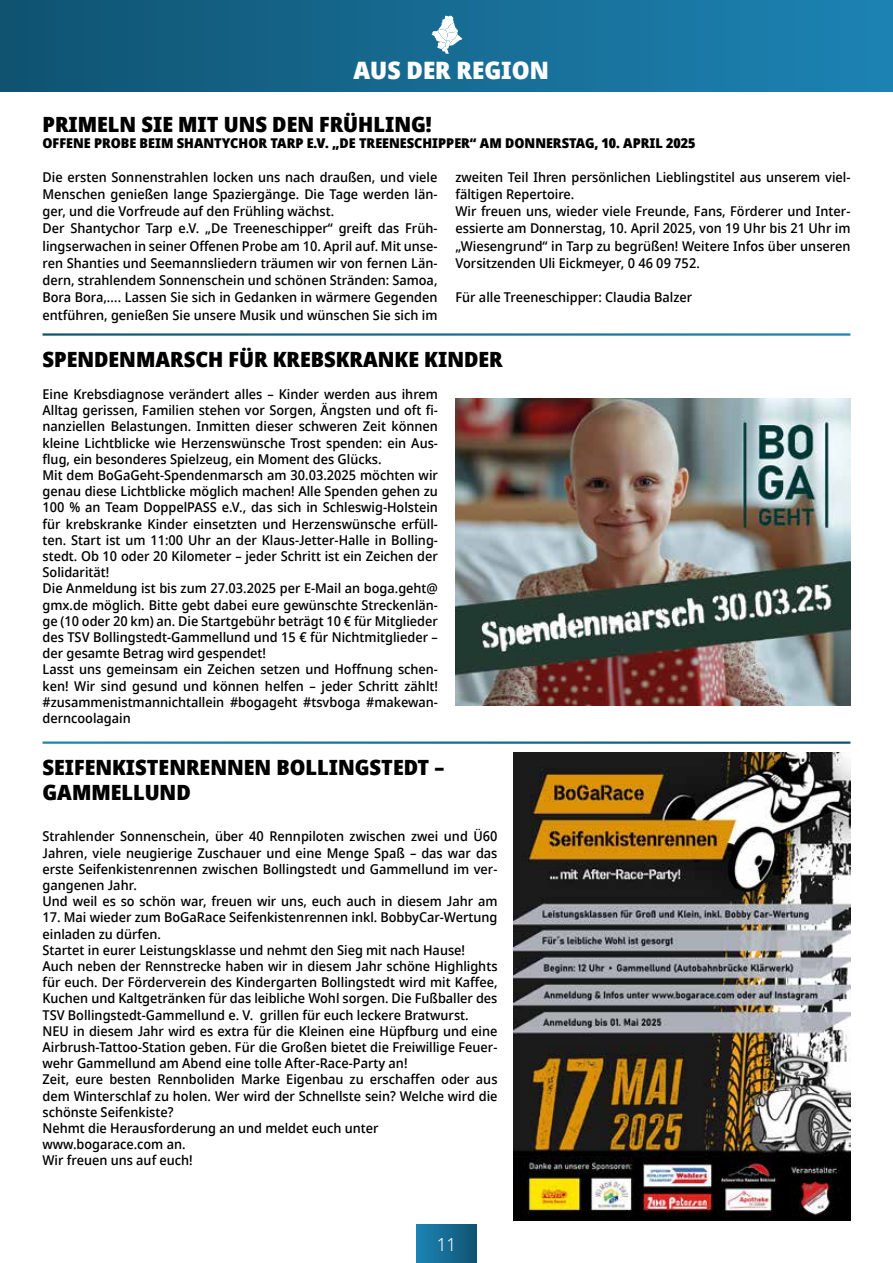
<style>
.page{position:relative;width:893px;height:1263px;background:#fff}
.page>*{position:absolute;margin:0;border:0;box-sizing:border-box;transform-origin:0 0}
.t1{font:900 24px "Avrile Sans";color:#fff}
.t2{font:900 21px/25.2px "Avrile Sans";color:#000}
.t3{font:300 18px "Avrile Sans";color:#fff}
.t4{font:500 13.5px/16.2px "Avrile Sans";color:#000}
.t5{font:900 13.5px "Avrile Sans";color:#000}
</style>
<div class="page">
<div style="left:417px;top:1225px;width:59px;height:38px;background:linear-gradient(to right,#1d84b5,#105472)"></div>
<div style="left:0;top:0;width:893px;height:92px;background:linear-gradient(to right,#105371,#1d83b4)"></div>
<svg style="left:431px;top:16px;width:31px;height:38px"></svg>
<img style="left:455px;top:398px;width:395px;height:308px">
<img style="left:513px;top:752px;width:337px;height:468px">
<h1 class="t1" style="left:353px;top:52px;width:197px">AUS DER REGION</h1>
<h2 class="t2" style="left:43px;top:112px;width:391px">PRIMELN SIE MIT UNS DEN FRÜHLING!</h2>
<p class="t5" style="left:43px;top:133px;width:655px">OFFENE PROBE BEIM SHANTYCHOR TARP E.V. „DE TREENESCHIPPER“ AM DONNERSTAG, 10. APRIL 2025</p>
<p class="t4" style="left:43px;top:168px;width:396px;line-height:17.2px">Die ersten Sonnenstrahlen locken uns nach draußen, und viele Menschen genießen lange Spaziergänge. Die Tage werden län&shy;ger, und die Vorfreude auf den Frühling wächst.<br>Der Shantychor Tarp e.V. „De Treeneschipper“ greift das Früh&shy;lingserwachen in seiner Offenen Probe am 10. April auf. Mit unse&shy;ren Shanties und Seemannsliedern träumen wir von fernen Län&shy;dern, strahlendem Sonnenschein und schönen Stränden: Samoa, Bora Bora,…. Lassen Sie sich in Gedanken in wärmere Gegenden entführen, genießen Sie unsere Musik und wünschen Sie sich im</p>
<p class="t4" style="left:455px;top:168px;width:396px;line-height:17.2px">zweiten Teil Ihren persönlichen Lieblingstitel aus unserem viel&shy;fältigen Repertoire.<br>Wir freuen uns, wieder viele Freunde, Fans, Förderer und Inter&shy;essierte am Donnerstag, 10. April 2025, von 19 Uhr bis 21 Uhr im „Wiesengrund“ in Tarp zu begrüßen! Weitere Infos über unseren Vorsitzenden Uli Eickmeyer, 0 46 09 752.</p>
<p class="t4" style="left:455px;top:290px;width:238px">Für alle Treeneschipper: Claudia Balzer</p>
<h2 class="t2" style="left:43px;top:346px;width:462px">SPENDENMARSCH FÜR KREBSKRANKE KINDER</h2>
<p class="t4" style="left:43px;top:386px;width:397px">Eine Krebsdiagnose verändert alles – Kinder werden aus ihrem Alltag gerissen, Familien stehen vor Sorgen, Ängsten und oft fi&shy;nanziellen Belastungen. Inmitten dieser schweren Zeit können kleine Lichtblicke wie Herzenswünsche Trost spenden: ein Aus&shy;flug, ein besonderes Spielzeug, ein Moment des Glücks.<br>Mit dem BoGaGeht-Spendenmarsch am 30.03.2025 möchten wir genau diese Lichtblicke möglich machen! Alle Spenden gehen zu 100 % an Team DoppelPASS e.V., das sich in Schleswig-Holstein für krebskranke Kinder einsetzten und Herzenswünsche erfüll&shy;ten. Start ist um 11:00 Uhr an der Klaus-Jetter-Halle in Bolling&shy;stedt. Ob 10 oder 20 Kilometer – jeder Schritt ist ein Zeichen der Solidarität!<br>Die Anmeldung ist bis zum 27.03.2025 per E-Mail an boga.geht@ gmx.de möglich. Bitte gebt dabei eure gewünschte Streckenlän&shy;ge (10 oder 20 km) an. Die Startgebühr beträgt 10 € für Mitglieder des TSV Bollingstedt-Gammellund und 15 € für Nichtmitglieder – der gesamte Betrag wird gespendet!<br>Lasst uns gemeinsam ein Zeichen setzen und Hoffnung schen&shy;ken! Wir sind gesund und können helfen – jeder Schritt zählt! #zusammenistmannichtallein #bogageht #tsvboga #makewan&shy;derncoolagain</p>
<h2 class="t2" style="left:43px;top:754px;width:403px">SEIFENKISTENRENNEN BOLLINGSTEDT –<br>GAMMELLUND</h2>
<p class="t4" style="left:43px;top:829px;width:456px">Strahlender Sonnenschein, über 40 Rennpiloten zwischen zwei und Ü60<br>Jahren, viele neugierige Zuschauer und eine Menge Spaß – das war das erste Seifenkistenrennen zwischen Bollingstedt und Gammellund im ver&shy;gangenen Jahr.<br>Und weil es so schön war, freuen wir uns, euch auch in diesem Jahr am</p>
<p class="t4" style="left:43px;top:910px;width:456px">17. Mai wieder zum BoGaRace Seifenkistenrennen inkl. BobbyCar-Wertung einladen zu dürfen.<br>Startet in eurer Leistungsklasse und nehmt den Sieg mit nach Hause!<br>Auch neben der Rennstrecke haben wir in diesem Jahr schöne Highlights für euch. Der Förderverein des Kindergarten Bollingstedt wird mit Kaffee, Kuchen und Kaltgetränken für das leibliche Wohl sorgen. Die Fußballer des TSV Bollingstedt-Gammellund e. V. grillen für euch leckere Bratwurst.<br>NEU in diesem Jahr wird es extra für die Kleinen eine Hüpfburg und eine Airbrush-Tattoo-Station geben. Für die Großen bietet die Freiwillige Feuer&shy;wehr Gammellund am Abend eine tolle After-Race-Party an!<br>Zeit, eure besten Rennboliden Marke Eigenbau zu erschaffen oder aus dem Winterschlaf zu holen. Wer wird der Schnellste sein? Welche wird die schönste Seifenkiste?<br>Nehmt die Herausforderung an und meldet euch unter www.bogarace.com an.<br>Wir freuen uns auf euch!</p>
<h3 class="t3" style="left:437px;top:1232px;width:21px">11</h3>
</div>
